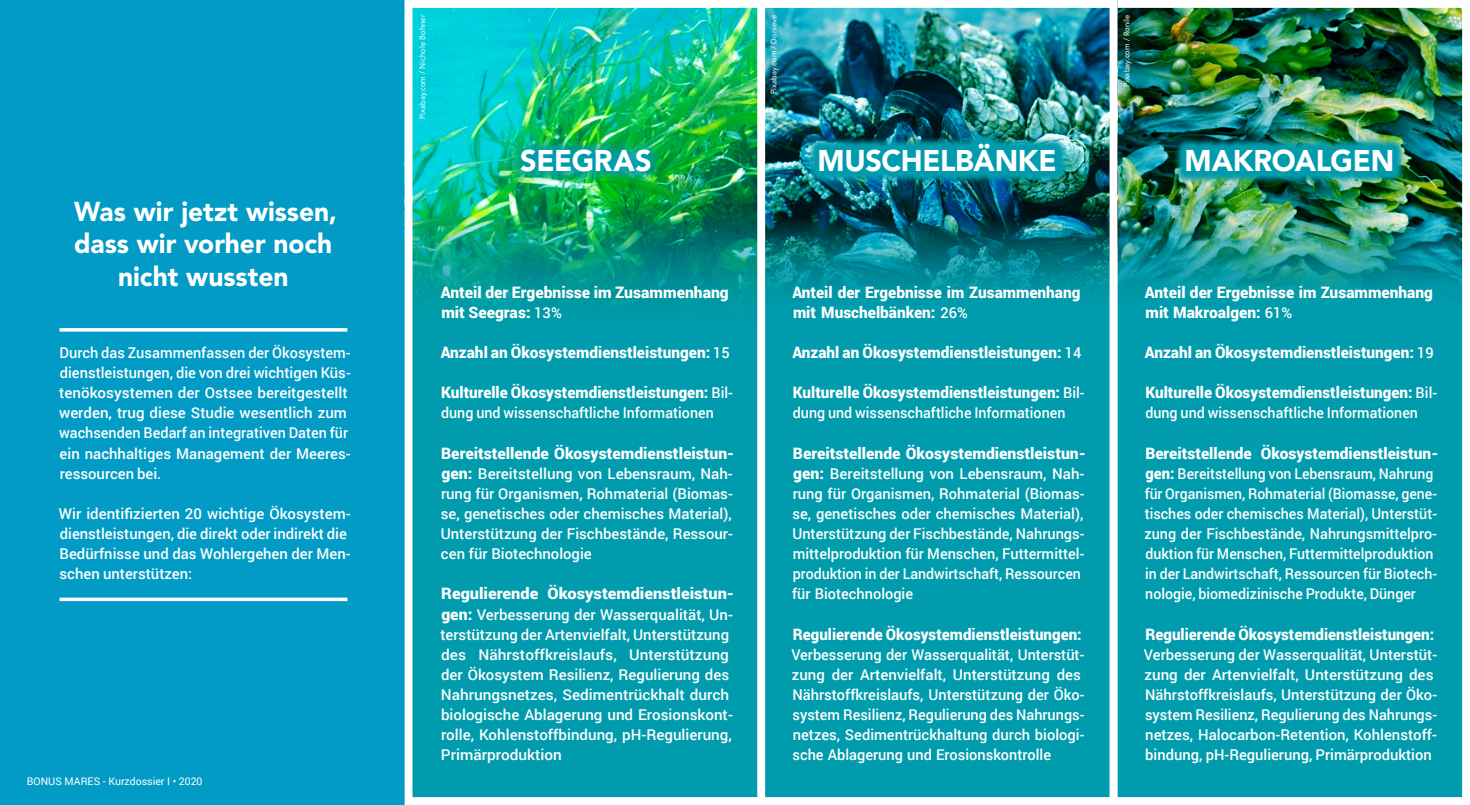
<style>
.page{position:relative;width:1470px;height:805px;background:#029bc6}
.page>*{position:absolute;margin:0;border:0;box-sizing:border-box;transform-origin:0 0}
.t1{font:900 29.75px "Avenir";letter-spacing:-.01em;color:#fff}
.t2{font:900 27.12px/32.4px "Avenir";color:#fff;text-align:center}
.t3{font:900 15.75px/20.1px "Roboto";color:#fff}
.t4{font:900 15.75px "Roboto";color:#fff;scale:.96 1}
.t5{font:900 15.75px "Roboto";color:#fff;scale:1.04 1}
.t6{font:500 14.88px/20.1px "Roboto";color:#fff}
.t7{font:500 14.88px "Roboto";color:#fff;scale:.96 1}
.t8{font:500 14.88px "Roboto";color:#fff;scale:.95 1}
.t9{font:500 14.88px/20.1px "Roboto";color:#fff;scale:1.04 1}
.t10{font:10.5px "Roboto";color:#fff}
.t11{font:7.88px "Avenir";letter-spacing:.01em;color:#fff}
.s1{font-weight:500;font-size:14.88px}
.s2{font-weight:900;font-size:15.75px}
</style>
<div class="page">
<div style="left:1113px;top:4px;width:353px;height:797px;background:#009cad"></div>
<img style="left:1119px;top:9px;width:342px;height:283px">
<div style="left:1110px;top:0;width:360px;height:805px;border:8px solid #fff"></div>
<div style="left:761px;top:4px;width:353px;height:797px;background:#009cad"></div>
<img style="left:766px;top:9px;width:342px;height:284px">
<div style="left:757px;top:0;width:360px;height:805px;border:8px solid #fff"></div>
<div style="left:409px;top:4px;width:352px;height:797px;background:#009cad"></div>
<img style="left:414px;top:9px;width:342px;height:298px">
<div style="left:405px;top:0;width:360px;height:805px;border:8px solid #fff"></div>
<img style="left:510px;top:137px;width:152px;height:47px">
<svg style="left:807px;top:131px;width:262px;height:53px"></svg>
<img style="left:1174px;top:136px;width:231px;height:48px">
<svg style="left:60px;top:328px;width:287px;height:4px"></svg>
<hr style="left:60px;top:598px;width:287px;height:3px;background:#fff">
<h2 class="t2" style="left:74px;top:195px;width:264px">Was wir jetzt wissen, dass wir vorher noch nicht wussten</h2>
<p class="t6" style="left:60px;top:342px;width:293px">Durch das Zusammenfassen der Ökosystem-</p>
<p class="t6" style="left:60px;top:362px;width:293px">dienstleistungen, die von drei wichtigen Küs-</p>
<p class="t6" style="left:59px;top:382px;width:290px">tenökosystemen der Ostsee bereitgestellt</p>
<p class="t6" style="left:59px;top:402px;width:291px">werden, trug diese Studie wesentlich zum wachsenden Bedarf an integrativen Daten für</p>
<p class="t6" style="left:60px;top:463px;width:103px">ressourcen bei.</p>
<p class="t6" style="left:60px;top:443px;width:293px">ein nachhaltiges Management der Meeres-</p>
<p class="t6" style="left:59px;top:503px;width:293px">Wir identifizierten 20 wichtige Ökosystem-</p>
<p class="t6" style="left:60px;top:523px;width:289px">dienstleistungen, die direkt oder indirekt die</p>
<p class="t6" style="left:60px;top:543px;width:293px">Bedürfnisse und das Wohlergehen der Men-</p>
<p class="t6" style="left:60px;top:563px;width:134px">schen unterstützen:</p>
<p class="t10" style="left:27px;top:774px;width:177px">BONUS MARES - Kurzdossier •I 2020</p>
<p class="t11" style="left:418px;top:119px;width:106px;rotate:-90deg">Pixabay.com / Nichole Bohner</p>
<p class="t11" style="left:769px;top:94px;width:81px;rotate:-90deg">Pixabay.com / Donieve</p>
<p class="t11" style="left:1122px;top:87px;width:74px;rotate:-90deg">Pixabay.com / Ronile</p>
<h1 class="t1" style="left:520px;top:143px;width:133px">SEEGRAS</h1>
<h1 class="t1" style="left:818px;top:143px;width:241px">MUSCHELBÄNKE</h1>
<h1 class="t1" style="left:1185px;top:143px;width:211px">MAKROALGEN</h1>
<p class="t3" style="left:441px;top:281px;width:290px">Anteil der Ergebnisse im Zusammenhang mit Seegras: <span class="s1">13%</span></p>
<p class="t3" style="left:441px;top:342px;width:291px">Anzahl an Ökosystemdienstleistungen: <span class="s1">15</span></p>
<p class="t3" style="left:792px;top:281px;width:290px">Anteil der Ergebnisse im Zusammenhang mit Muschelbänken: <span class="s1">26%</span></p>
<p class="t3" style="left:792px;top:342px;width:290px">Anzahl an Ökosystemdienstleistungen: <span class="s1">14</span></p>
<p class="t3" style="left:1145px;top:281px;width:290px">Anteil der Ergebnisse im Zusammenhang mit Makroalgen: <span class="s1">61%</span></p>
<p class="t3" style="left:1145px;top:342px;width:290px">Anzahl an Ökosystemdienstleistungen: <span class="s1">19</span></p>
<p class="t3" style="left:441px;top:382px;width:293px">Kulturelle Ökosystemdienstleistungen: <span class="s1">Bil-</span></p>
<p class="t3" style="left:793px;top:382px;width:293px">Kulturelle Ökosystemdienstleistungen: <span class="s1">Bil-</span></p>
<p class="t3" style="left:1145px;top:382px;width:293px">Kulturelle Ökosystemdienstleistungen: <span class="s1">Bil-</span></p>
<p class="t7" style="left:441px;top:402px;width:286px">dung und wissenschaftliche Informationen</p>
<p class="t7" style="left:793px;top:402px;width:286px">dung und wissenschaftliche Informationen</p>
<p class="t7" style="left:1145px;top:402px;width:286px">dung und wissenschaftliche Informationen</p>
<p class="t3" style="left:441px;top:442px;width:295px">Bereitstellende Ökosystemdienstleistun-</p>
<p class="t3" style="left:793px;top:442px;width:295px">Bereitstellende Ökosystemdienstleistun-</p>
<p class="t3" style="left:1145px;top:442px;width:108px">Bereitstellende</p>
<p class="t3" style="left:1261px;top:442px;width:179px">Ökosystemdienstleistun-</p>
<p class="t6" style="left:441px;top:463px;width:293px"><span class="s2">gen:</span> Bereitstellung von Lebensraum, Nah-</p>
<p class="t6" style="left:793px;top:463px;width:293px"><span class="s2">gen:</span> Bereitstellung von Lebensraum, Nah-</p>
<p class="t8" style="left:1146px;top:463px;width:304px"><span class="s2">gen:</span> Bereitstellung von Lebensraum, Nahrung</p>
<p class="t6" style="left:441px;top:483px;width:293px">rung für Organismen, Rohmaterial (Biomas-</p>
<p class="t6" style="left:793px;top:483px;width:293px">rung für Organismen, Rohmaterial (Biomas-</p>
<p class="t8" style="left:1145px;top:483px;width:309px">für Organismen, Rohmaterial (Biomasse, gene-</p>
<p class="t6" style="left:441px;top:503px;width:293px">se, genetisches oder chemisches Material ,(</p>
<p class="t6" style="left:792px;top:503px;width:293px">se, genetisches oder chemisches Material ,(</p>
<p class="t7" style="left:1145px;top:503px;width:306px">tisches oder chemisches Material ,) Unterstüt-</p>
<p class="t6" style="left:441px;top:523px;width:294px">Unterstützung der Fischbestände, Ressour-</p>
<p class="t6" style="left:792px;top:523px;width:294px">Unterstützung der Fischbestände, Nahrungs-</p>
<p class="t6" style="left:1144px;top:523px;width:294px">zung der Fischbestände, Nahrungsmittelpro-</p>
<p class="t6" style="left:441px;top:543px;width:152px">cen für Biotechnologie</p>
<p class="t6" style="left:793px;top:543px;width:293px">mittelproduktion für Menschen, Futtermittel-</p>
<p class="t8" style="left:1145px;top:543px;width:305px">duktion für Menschen, Futtermittelproduktion</p>
<p class="t7" style="left:793px;top:563px;width:302px">produktion in der Landwirtschaft, Ressourcen</p>
<p class="t8" style="left:1145px;top:563px;width:309px">in der Landwirtschaft, Ressourcen für Biotech-</p>
<p class="t5" style="left:441px;top:583px;width:95px">Regulierende</p>
<p class="t5" style="left:547px;top:583px;width:181px">Ökosystemdienstleistun-</p>
<p class="t6" style="left:441px;top:604px;width:293px"><span class="s2">gen:</span> Verbesserung der Wasserqualität, Un-</p>
<p class="t6" style="left:440px;top:624px;width:290px">terstützung der Artenvielfalt, Unterstützung</p>
<p class="t9" style="left:478px;top:644px;width:135px">Nährstoffkreislaufs,</p>
<p class="t9" style="left:441px;top:644px;width:279px">des<br>der Ökosystem Resilienz, Regulierung des<br>Nahrungsnetzes, Sedimentrückhalt durch</p>
<p class="t6" style="left:441px;top:724px;width:292px">rolle, Kohlenstoffbindung, pH-Regulierung,</p>
<p class="t9" style="left:629px;top:644px;width:98px">Unterstützung</p>
<p class="t6" style="left:441px;top:704px;width:293px">biologische Ablagerung und Erosionskont-</p>
<p class="t6" style="left:441px;top:744px;width:123px">Primärproduktion</p>
<p class="t6" style="left:792px;top:583px;width:122px">für Biotechnologie</p>
<p class="t4" style="left:793px;top:623px;width:302px">Regulierende Ökosystemdienstleistungen:</p>
<p class="t6" style="left:1057px;top:664px;width:26px">des</p>
<p class="t6" style="left:791px;top:644px;width:295px">Verbesserung der Wasserqualität, Unterstüt-</p>
<p class="t6" style="left:860px;top:664px;width:87px">Artenvielfalt,</p>
<p class="t6" style="left:832px;top:664px;width:23px">der</p>
<p class="t6" style="left:953px;top:664px;width:98px">Unterstützung</p>
<p class="t6" style="left:792px;top:664px;width:35px">zung</p>
<p class="t6" style="left:793px;top:684px;width:294px">Nährstoffkreislaufs, Unterstützung der Öko-</p>
<p class="t6" style="left:792px;top:704px;width:294px">system Resilienz, Regulierung des Nahrungs-</p>
<p class="t6" style="left:793px;top:724px;width:293px">netzes, Sedimentrückhaltung durch biologi-</p>
<p class="t6" style="left:792px;top:744px;width:260px">sche Ablagerung und Erosionskontrolle</p>
<p class="t7" style="left:1145px;top:584px;width:283px">nologie, biomedizinische Produkte, Dünger</p>
<p class="t4" style="left:1145px;top:623px;width:302px">Regulierende Ökosystemdienstleistungen:</p>
<p class="t6" style="left:1144px;top:664px;width:291px">zung der Artenvielfalt, Unterstützung des</p>
<p class="t6" style="left:1144px;top:644px;width:295px">Verbesserung der Wasserqualität, Unterstüt-</p>
<p class="t6" style="left:1145px;top:684px;width:294px">Nährstoffkreislaufs, Unterstützung der Öko-</p>
<p class="t6" style="left:1145px;top:704px;width:294px">system Resilienz, Regulierung des Nahrungs-</p>
<p class="t6" style="left:1145px;top:724px;width:293px">netzes, Halocarbon-Retention, Kohlenstoff-</p>
<p class="t6" style="left:1145px;top:744px;width:288px">bindung, pH-Regulierung, Primärproduktion</p>
</div>
